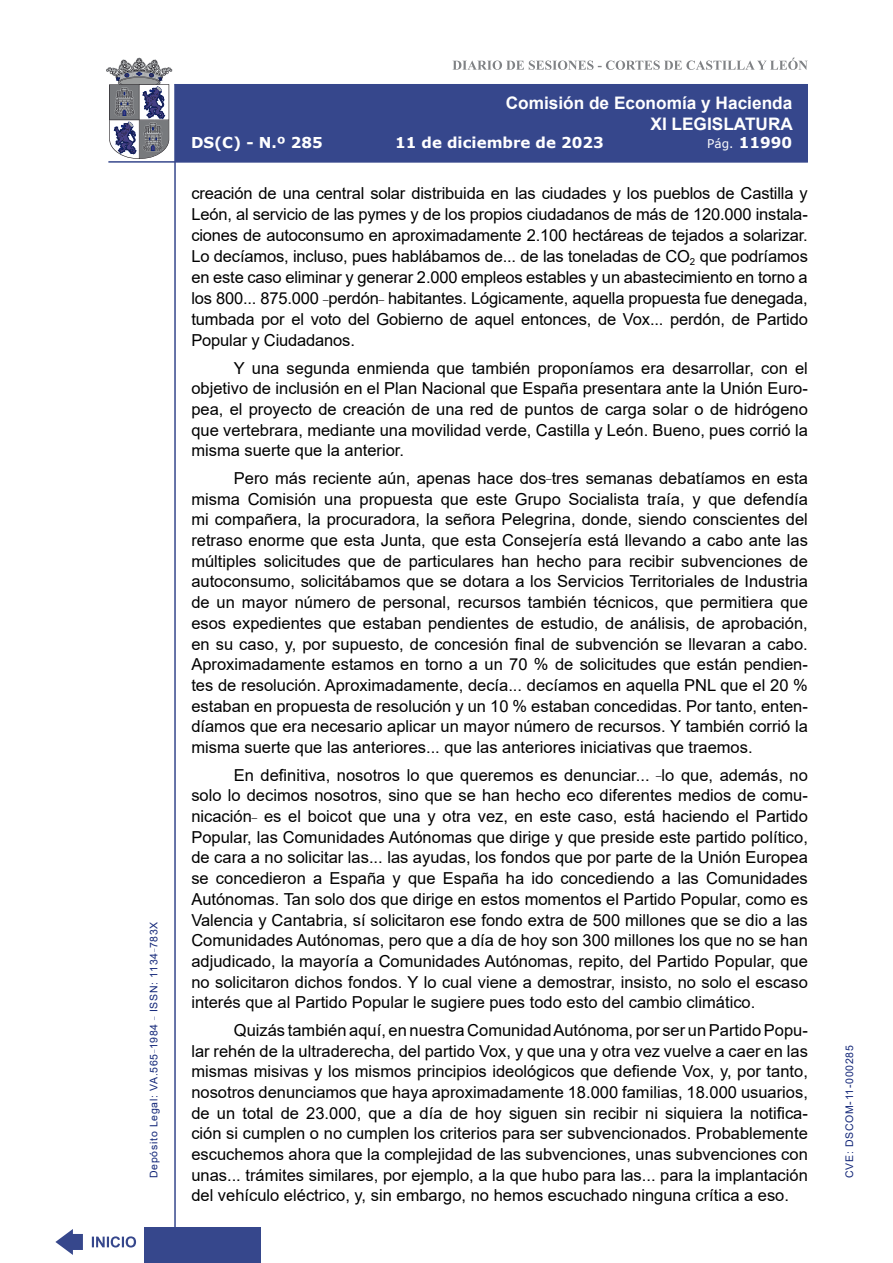
<style>
.page{position:relative;width:893px;height:1263px;background:#fff}
.page>*{position:absolute;margin:0;border:0;box-sizing:border-box;transform-origin:0 0}
.t1{font:700 17.25px/20.7px "Arial";color:#fff;text-align:right}
.t2{font:16.5px/20.7px "Arial";color:#000;text-align:justify}
.t3{font:700 15px "Verdana";color:#fff}
.t4{font:10.5px "Arial";letter-spacing:.065em;color:#122678}
.s1{font-weight:400;font-size:12px}
</style>
<div class="page">
<svg style="left:452px;top:58px;width:356px;height:12px"></svg>
<hr style="left:174px;top:84px;width:2px;height:1179px;background:#36478c">
<div style="left:144px;top:1227px;width:117px;height:36px;background:#36478c"></div>
<div style="left:175px;top:84px;width:633px;height:78px;background:#36478c"></div>
<hr style="left:108px;top:161px;width:700px;height:2px;background:#36478c">
<svg style="left:92px;top:1236px;width:44px;height:11px"></svg>
<svg style="left:55px;top:1229px;width:28px;height:26px"></svg>
<svg style="left:106px;top:58px;width:66px;height:101px"></svg>
<p class="t4" style="left:146px;top:1178px;width:258px;rotate:-90deg">Depósito Legal: VA.565<sup>_</sup>1984 <sup>_</sup> ISSN: 1134<sup>_</sup>783X</p>
<p class="t1" style="left:506px;top:93px;width:289px">Comisión de Economía y Hacienda<br>XI LEGISLATURA</p>
<p class="t3" style="left:191px;top:132px;width:133px">DS(C) - N.º 285</p>
<p class="t3" style="left:395px;top:132px;width:210px">11 de diciembre de 2023</p>
<p class="t3" style="left:707px;top:132px;width:86px"><span class="s1">Pág.</span> 11990</p>
<p class="t2" style="left:191px;top:183px;width:618px">creación de una central solar distribuida en las ciudades y los pueblos de Castilla y León, al servicio de las pymes y de los propios ciudadanos de más de 120.000 instala&shy;ciones de autoconsumo en aproximadamente 2.100 hectáreas de tejados a solarizar.<br>Lo decíamos, incluso, pues hablábamos de... de las toneladas de CO<sub>2</sub> que podríamos en este caso eliminar y generar 2.000 empleos estables y un abastecimiento en torno a los 800... 875.000 <sup>_</sup>perdón<sup>_</sup> habitantes. Lógicamente, aquella propuesta fue denegada, tumbada por el voto del Gobierno de aquel entonces, de Vox... perdón, de Partido Popular y Ciudadanos.</p>
<p class="t2" style="left:191px;top:357px;width:618px;text-indent:43px">Y una segunda enmienda que también proponíamos era desarrollar, con el objetivo de inclusión en el Plan Nacional que España presentara ante la Unión Euro&shy;pea, el proyecto de creación de una red de puntos de carga solar o de hidrógeno que vertebrara, mediante una movilidad verde, Castilla y León. Bueno, pues corrió la misma suerte que la anterior.</p>
<p class="t2" style="left:191px;top:468px;width:618px;text-indent:43px">Pero más reciente aún, apenas hace dos<sup>_</sup>tres semanas debatíamos en esta misma Comisión una propuesta que este Grupo Socialista traía, y que defendía mi compañera, la procuradora, la señora Pelegrina, donde, siendo conscientes del retraso enorme que esta Junta, que esta Consejería está llevando a cabo ante las múltiples solicitudes que de particulares han hecho para recibir subvenciones de autoconsumo, solicitábamos que se dotara a los Servicios Territoriales de Industria de un mayor número de personal, recursos también técnicos, que permitiera que esos expedientes que estaban pendientes de estudio, de análisis, de aprobación, en su caso, y, por supuesto, de concesión final de subvención se llevaran a cabo.<br>Aproximadamente estamos en torno a un 70 % de solicitudes que están pendien&shy;tes de resolución. Aproximadamente, decía... decíamos en aquella PNL que el 20 % estaban en propuesta de resolución y un 10 % estaban concedidas. Por tanto, enten&shy;díamos que era necesario aplicar un mayor número de recursos. Y también corrió la misma suerte que las anteriores... que las anteriores iniciativas que traemos.</p>
<p class="t2" style="left:191px;top:764px;width:618px;text-indent:43px">En definitiva, nosotros lo que queremos es denunciar... <sup>_</sup>lo que, además, no solo lo decimos nosotros, sino que se han hecho eco diferentes medios de comu&shy;nicación<sup>_</sup> es el boicot que una y otra vez, en este caso, está haciendo el Partido Popular, las Comunidades Autónomas que dirige y que preside este partido político, de cara a no solicitar las... las ayudas, los fondos que por parte de la Unión Europea se concedieron a España y que España ha ido concediendo a las Comunidades Autónomas. Tan solo dos que dirige en estos momentos el Partido Popular, como es Valencia y Cantabria, sí solicitaron ese fondo extra de 500 millones que se dio a las Comunidades Autónomas, pero que a día de hoy son 300 millones los que no se han adjudicado, la mayoría a Comunidades Autónomas, repito, del Partido Popular, que no solicitaron dichos fondos. Y lo cual viene a demostrar, insisto, no solo el escaso interés que al Partido Popular le sugiere pues todo esto del cambio climático.</p>
<p class="t2" style="left:191px;top:1019px;width:618px;text-indent:43px">Quizás también aquí, en nuestra Comunidad Autónoma, por ser un Partido Popu&shy;lar rehén de la ultraderecha, del partido Vox, y que una y otra vez vuelve a caer en las mismas misivas y los mismos principios ideológicos que defiende Vox, y, por tanto, nosotros denunciamos que haya aproximadamente 18.000 familias, 18.000 usuarios, de un total de 23.000, que a día de hoy siguen sin recibir ni siquiera la notifica&shy;ción si cumplen o no cumplen los criterios para ser subvencionados. Probablemente escuchemos ahora que la complejidad de las subvenciones, unas subvenciones con unas... trámites similares, por ejemplo, a la que hubo para las... para la implantación del vehículo eléctrico, y, sin embargo, no hemos escuchado ninguna crítica a eso.</p>
<p class="t4" style="left:842px;top:1178px;width:134px;rotate:-90deg">CVE: DSCOM-11-000285</p>
</div>
